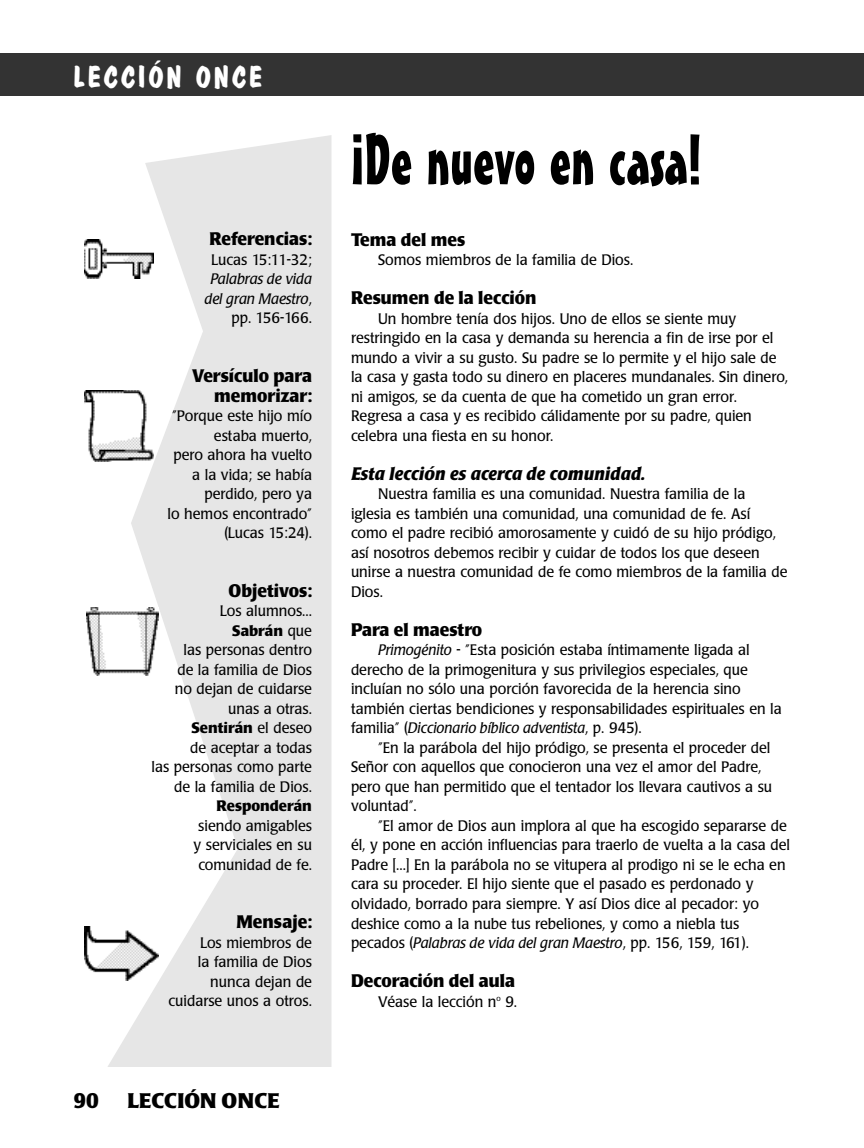
<style>
.page{position:relative;width:864px;height:1148px;background:#fff}
.page>*{position:absolute;margin:0;border:0;box-sizing:border-box;transform-origin:0 0}
.t1{font:69px "Mister Earl BT";color:#000}
.t2{font:700 30px "Dom Casual D";letter-spacing:.095em;color:#fff}
.t3{font:700 21px "Poppl Laudatio";color:#000}
.t4{font:700 18px/19.5px "Poppl Laudatio";color:#000;text-align:right;scale:.95 1}
.t5{font:italic 700 18px "Poppl Laudatio";color:#000;scale:.95 1}
.t6{font:15px/19.5px "Poppl Laudatio";color:#000;scale:.95 1}
.t7{font:italic 15px/19.5px "Poppl Laudatio";color:#000;text-align:right}
.t8{font:700 15px "Poppl Laudatio";color:#000}
.s1{font-style:normal}
.s2{font-weight:700}
.s3{font-style:italic}
</style>
<div class="page">
<svg style="left:107px;top:135px;width:225px;height:931px;fill:#e6e6e6"></svg>
<div style="left:0;top:53px;width:864px;height:43px;background:#333"></div>
<img style="left:84px;top:239px;width:69px;height:39px">
<img style="left:85px;top:391px;width:69px;height:70px">
<img style="left:87px;top:607px;width:72px;height:68px">
<img style="left:85px;top:926px;width:73px;height:54px">
<h2 class="t2" style="left:74px;top:59px;width:190px">LECCIÓN ONCE</h2>
<p class="t4" style="left:209px;top:231px;width:110px">Referencias:</p>
<p class="t6" style="left:211px;top:251px;width:108px">Lucas 15:11-32;</p>
<p class="t7" style="left:204px;top:271px;width:109px">Palabras de vida del gran Maestro<span class="s1">, pp. 156-166.</span></p>
<p class="t4" style="left:192px;top:368px;width:128px">Versículo para memorizar:</p>
<p class="t6" style="left:168px;top:407px;width:154px;text-align:right">”Porque este hijo mío estaba muerto,<br>pero ahora ha vuelto a la vida; se había perdido, pero ya<br>lo hemos encontrado” (Lucas 15:24).</p>
<p class="t4" style="left:229px;top:582px;width:89px">Objetivos:</p>
<p class="t6" style="left:151px;top:602px;width:171px;text-align:right">Los alumnos...<br><span class="s2">Sabrán</span> que<br>las personas dentro<br>de la familia de Dios<br>no dejan de cuidarse unas a otras.<br><span class="s2">Sentirán</span> el deseo<br>de aceptar a todas<br>las personas como parte de la familia de Dios.</p>
<p class="t8" style="left:217px;top:800px;width:97px">Responderán</p>
<p class="t6" style="left:194px;top:817px;width:126px;text-align:center">siendo amigables y serviciales en su comunidad de fe.</p>
<p class="t4" style="left:237px;top:914px;width:81px">Mensaje:</p>
<p class="t6" style="left:168px;top:934px;width:153px;text-align:right">Los miembros de<br>la familia de Dios nunca dejan de cuidarse unos a otros.</p>
<h3 class="t3" style="left:74px;top:1092px;width:27px">90</h3>
<h3 class="t3" style="left:127px;top:1092px;width:154px">LECCIÓN ONCE</h3>
<h1 class="t1" style="left:351px;top:134px;width:352px">¡De nuevo en casa!</h1>
<p class="t4" style="left:351px;top:232px;width:122px">Tema del mes</p>
<p class="t6" style="left:378px;top:252px;width:270px">Somos miembros de la familia de Dios.</p>
<p class="t4" style="left:351px;top:290px;width:197px">Resumen de la lección</p>
<p class="t6" style="left:351px;top:310px;width:462px;text-indent:27px">Un hombre tenía dos hijos. Uno de ellos se siente muy restringido en la casa y demanda su herencia a fin de irse por el mundo a vivir a su gusto. Su padre se lo permite y el hijo sale de la casa y gasta todo su dinero en placeres mundanales. Sin dinero, ni amigos, se da cuenta de que ha cometido un gran error.<br>Regresa a casa y es recibido cálidamente por su padre, quien celebra una fiesta en su honor.</p>
<p class="t5" style="left:351px;top:466px;width:311px">Esta lección es acerca de comunidad.</p>
<p class="t6" style="left:351px;top:486px;width:461px;text-indent:27px">Nuestra familia es una comunidad. Nuestra familia de la iglesia es también una comunidad, una comunidad de fe. Así como el padre recibió amorosamente y cuidó de su hijo pródigo, así nosotros debemos recibir y cuidar de todos los que deseen unirse a nuestra comunidad de fe como miembros de la familia de Dios.</p>
<p class="t4" style="left:351px;top:622px;width:140px">Para el maestro</p>
<p class="t6" style="left:351px;top:642px;width:455px;text-indent:27px"><span class="s3">Primogénito</span> - ”Esta posición estaba íntimamente ligada al derecho de la primogenitura y sus privilegios especiales, que incluían no sólo una porción favorecida de la herencia sino también ciertas bendiciones y responsabilidades espirituales en la familia” (<span class="s3">Diccionario bíblico adventista</span>, p. 945).</p>
<p class="t6" style="left:351px;top:739px;width:445px;text-indent:27px">”En la parábola del hijo pródigo, se presenta el proceder del Señor con aquellos que conocieron una vez el amor del Padre, pero que han permitido que el tentador los llevara cautivos a su voluntad”.</p>
<p class="t6" style="left:351px;top:817px;width:464px;text-indent:27px">”El amor de Dios aun implora al que ha escogido separarse de él, y pone en acción influencias para traerlo de vuelta a la casa del Padre [...] En la parábola no se vitupera al prodigo ni se le echa en cara su proceder. El hijo siente que el pasado es perdonado y olvidado, borrado para siempre. Y así Dios dice al pecador: yo deshice como a la nube tus rebeliones, y como a niebla tus pecados (<span class="s3">Palabras de vida del gran Maestro</span>, pp. 156, 159, 161).</p>
<p class="t4" style="left:351px;top:973px;width:174px">Decoración del aula</p>
<p class="t6" style="left:378px;top:993px;width:148px">Véase la lección n<sup>o</sup> 9.</p>
</div>
